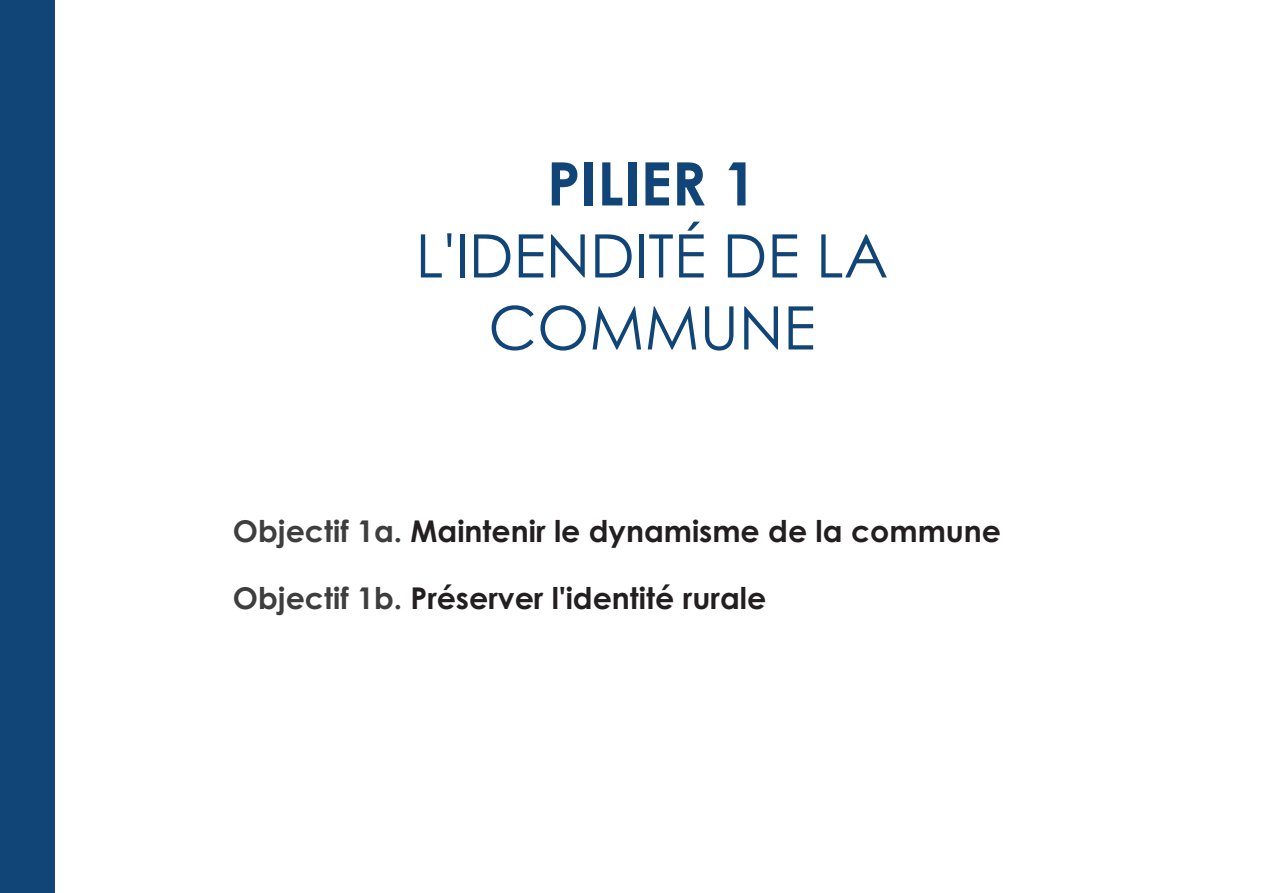
<style>
.page{position:relative;width:1263px;height:893px;background:#fff}
.page>*{position:absolute;margin:0;border:0;box-sizing:border-box;transform-origin:0 0}
.t1{font:60px/72px "Century Gothic Pro";color:#124577;text-align:center}
.t2{font:700 60px "Century Gothic Pro";color:#124577}
.t3{font:700 30px "Century Gothic Pro";color:#231f20}
.s1{color:#3e3e3f}
</style>
<div class="page">
<div style="left:0;top:0;width:54px;height:893px;background:#124577"></div>
<h1 class="t2" style="left:547px;top:146px;width:211px">PILIER 1</h1>
<h1 class="t1" style="left:416px;top:219px;width:474px">L'IDENDITÉ DE LA<br>COMMUNE</h1>
<p class="t3" style="left:233px;top:512px;width:769px"><span class="s1">Objectif 1a.</span> Maintenir le dynamisme de la commune</p>
<p class="t3" style="left:233px;top:580px;width:535px"><span class="s1">Objectif 1b.</span> Préserver l'identité rurale</p>
</div>
